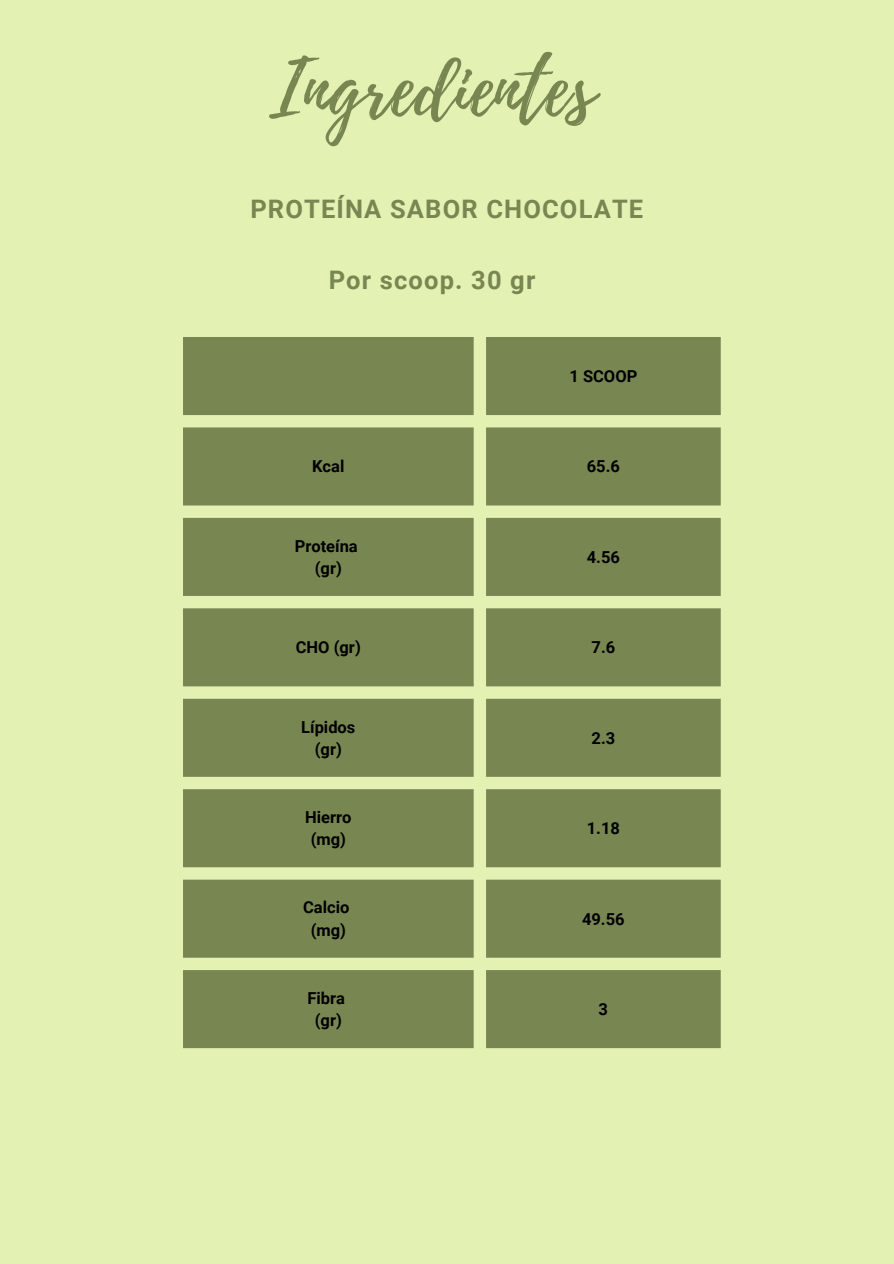
<style>
.page{position:relative;width:894px;height:1264px;background:#fff}
.page>*{position:absolute;margin:0;border:0;box-sizing:border-box;transform-origin:0 0}
.t1{font:78px "Playlist Script";color:#788752}
.t2{font:700 25.5px "Roboto";letter-spacing:.045em;color:#788752}
.t3{font:700 16.5px "Roboto";color:#000}
</style>
<div class="page">
<div style="left:0;top:0;width:893px;height:1263px;background:#e3f2b3"></div>
<svg style="left:183px;top:337px;width:537px;height:711px;background:#87965f"></svg>
<h1 class="t1" style="left:269px;top:33px;width:327px">Ingredientes</h1>
<p class="t2" style="left:250px;top:194px;width:394px">PROTEÍNA SABOR CHOCOLATE</p>
<p class="t2" style="left:328px;top:265px;width:208px">Por scoop. 30 gr</p>
<h2 class="t3" style="left:569px;top:367px;width:69px">1 SCOOP</h2>
<p class="t3" style="left:312px;top:457px;width:34px">Kcal</p>
<p class="t3" style="left:586px;top:457px;width:35px">65.6</p>
<p class="t3" style="left:294px;top:536px;width:65px">Proteína</p>
<p class="t3" style="left:315px;top:559px;width:29px">(gr)</p>
<p class="t3" style="left:586px;top:547px;width:35px">4.56</p>
<p class="t3" style="left:296px;top:638px;width:66px">CHO (gr)</p>
<p class="t3" style="left:591px;top:638px;width:25px">7.6</p>
<p class="t3" style="left:301px;top:717px;width:56px">Lípidos</p>
<p class="t3" style="left:315px;top:739px;width:29px">(gr)</p>
<p class="t3" style="left:305px;top:807px;width:48px">Hierro</p>
<p class="t3" style="left:310px;top:830px;width:37px">(mg)</p>
<p class="t3" style="left:303px;top:898px;width:48px">Calcio</p>
<p class="t3" style="left:310px;top:920px;width:37px">(mg)</p>
<p class="t3" style="left:307px;top:988px;width:39px">Fibra</p>
<p class="t3" style="left:315px;top:1011px;width:29px">(gr)</p>
<p class="t3" style="left:591px;top:728px;width:25px">2.3</p>
<p class="t3" style="left:586px;top:819px;width:35px">1.18</p>
<p class="t3" style="left:582px;top:909px;width:44px">49.56</p>
<p class="t3" style="left:598px;top:999px;width:11px">3</p>
</div>
